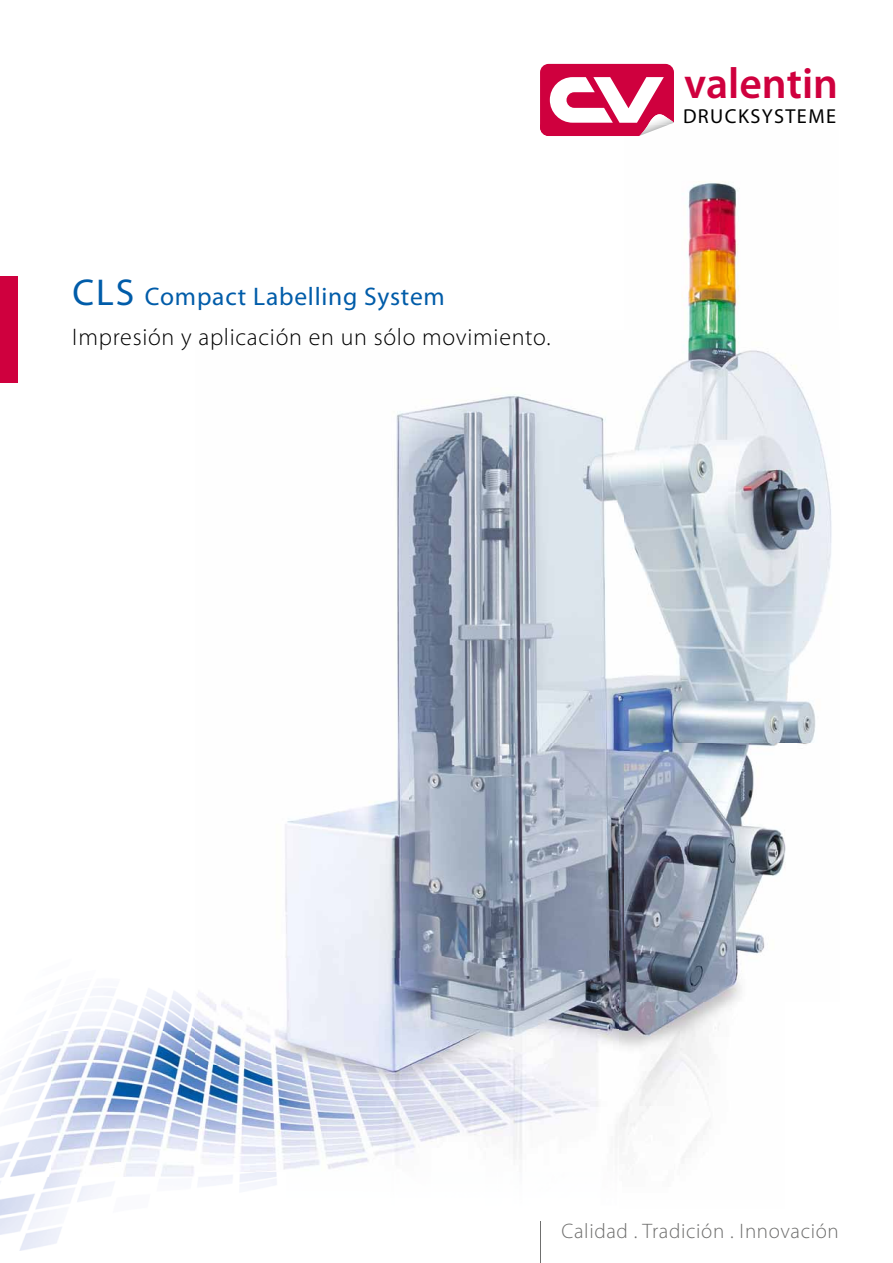
<style>
.page{position:relative;width:893px;height:1263px;background:#fff}
.page>*{position:absolute;margin:0;border:0;box-sizing:border-box;transform-origin:0 0}
.t1{font:600 43.5px "Myriad Pro";color:#cf003e}
.t2{font:25.5px "Myriad Pro";letter-spacing:.03em;color:#005ca9}
.t3{font:300 24px "Myriad Pro";letter-spacing:.03em;color:#000}
.t4{font:300 21px "Myriad Pro";letter-spacing:.03em;color:#6f6f6e}
.t5{font:20.25px "Myriad Pro";letter-spacing:.07em;color:#000}
.s1{font-size:37.5px}
</style>
<div class="page">
<img style="left:0;top:988px;width:196px;height:189px">
<img style="left:0;top:1177px;width:114px;height:73px">
<svg style="left:540px;top:64px;width:134px;height:60px"></svg>
<div style="left:0;top:276px;width:17px;height:106px;background:#cf003e"></div>
<img style="left:285px;top:182px;width:547px;height:820px">
<img style="left:618px;top:1002px;width:114px;height:156px">
<img style="left:196px;top:958px;width:422px;height:231px">
<img style="left:540px;top:124px;width:99px;height:12px">
<img style="left:639px;top:124px;width:31px;height:12px">
<hr style="left:540px;top:1222px;width:1px;height:41px;background:#6f6f6e">
<p class="t2" style="left:73px;top:280px;width:374px"><span class="s1">cLs</span> compact Labelling system</p>
<p class="t3" style="left:72px;top:322px;width:480px">Impresión y aplicación en un sólo movimiento.</p>
<h1 class="t1" style="left:684px;top:56px;width:156px">valentin</h1>
<p class="t5" style="left:683px;top:103px;width:155px">DRUCKSYSTEME</p>
<p class="t4" style="left:562px;top:1218px;width:279px">Calidad . Tradición . Innovación</p>
</div>
